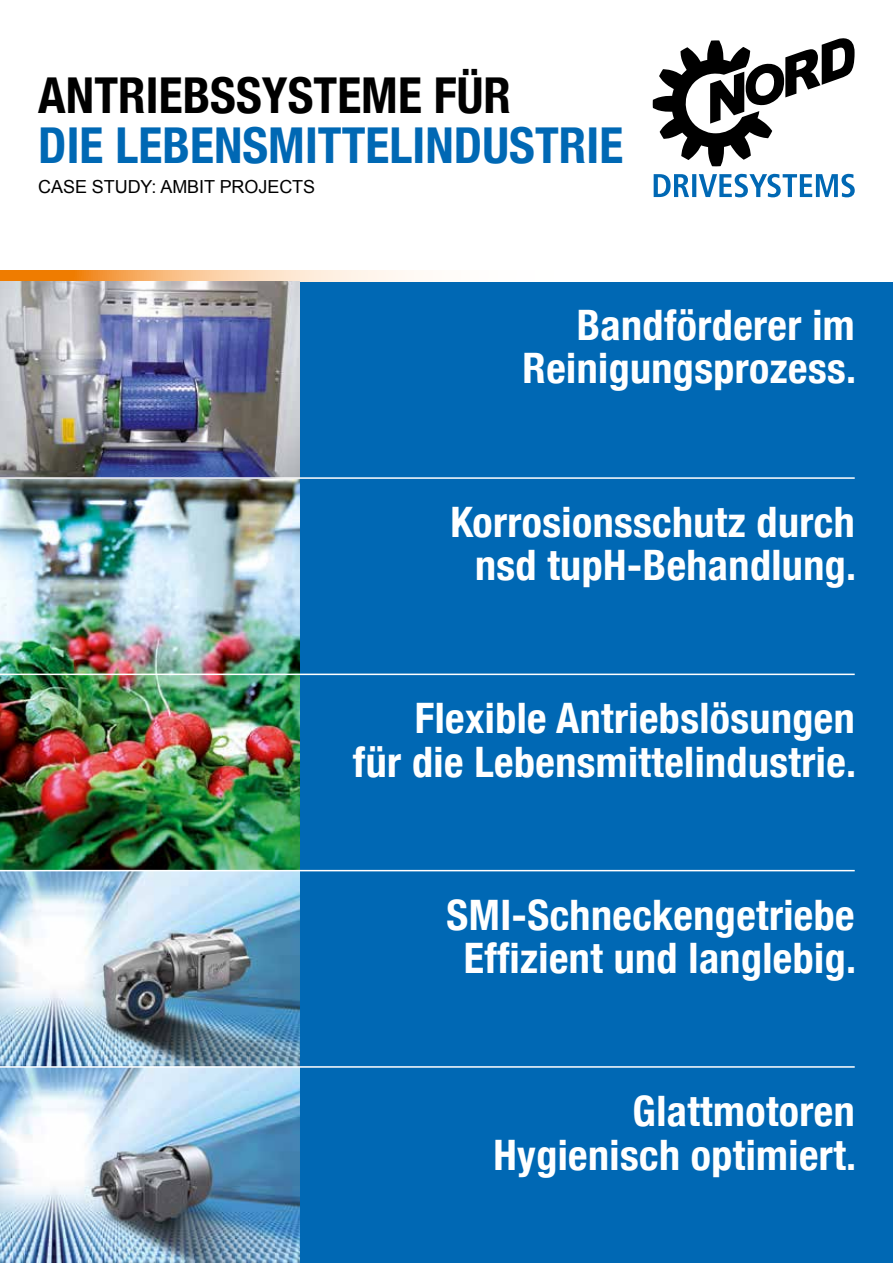
<style>
.page{position:relative;width:893px;height:1263px;background:#fff}
.page>*{position:absolute;margin:0;border:0;box-sizing:border-box;transform-origin:0 0}
.t1{font:700 condensed 49.5px "Helvetica Neue";color:#0068b4}
.t2{font:700 condensed 49.5px "Helvetica Neue";color:#000}
.t3{font:700 condensed 42px/43.5px "Helvetica Neue";letter-spacing:.01em;color:#fff;text-align:right}
.t4{font:18px "Arial";letter-spacing:-.005em;color:#000}
</style>
<div class="page">
<div style="left:0;top:282px;width:893px;height:981px;background:#0068b4"></div>
<svg style="left:1px;top:270px;width:413px;height:12px;background:#f5c28e"></svg>
<svg style="left:653px;top:38px;width:202px;height:128px"></svg>
<svg style="left:654px;top:174px;width:201px;height:23px"></svg>
<img style="left:0;top:0;width:1px;height:993px">
<img style="left:0;top:282px;width:300px;height:587px">
<img style="left:0;top:871px;width:300px;height:392px">
<hr style="left:0;top:477px;width:855px;height:2px;background:#fff">
<hr style="left:0;top:674px;width:855px;height:1px;background:#fff">
<hr style="left:0;top:1066px;width:855px;height:2px;background:#fff">
<hr style="left:0;top:870px;width:855px;height:1px;background:#fff">
<hr style="left:0;top:61px;width:1px;height:126px;background:#0068b4">
<p class="t2" style="left:38px;top:54px;width:474px">ANTRIEBSSYSTEME FÜR</p>
<p class="t1" style="left:38px;top:104px;width:586px">DIE LEBENSMITTELINDUSTRIE</p>
<p class="t4" style="left:38px;top:174px;width:278px">CASE STUDY: AMBIT PROJECTS</p>
<p class="t3" style="left:523px;top:300px;width:335px">Bandförderer im<br>Reinigungsprozess.</p>
<p class="t3" style="left:450px;top:497px;width:407px;text-align:center">Korrosionsschutz durch nsd tupH-Behandlung.</p>
<p class="t3" style="left:353px;top:694px;width:505px">Flexible Antriebslösungen<br>für die Lebensmittelindustrie.</p>
<p class="t3" style="left:447px;top:890px;width:411px;text-align:center">SMI-Schneckengetriebe<br>Effizient und langlebig.</p>
<p class="t3" style="left:493px;top:1086px;width:364px">Glattmotoren<br>Hygienisch optimiert.</p>
</div>
